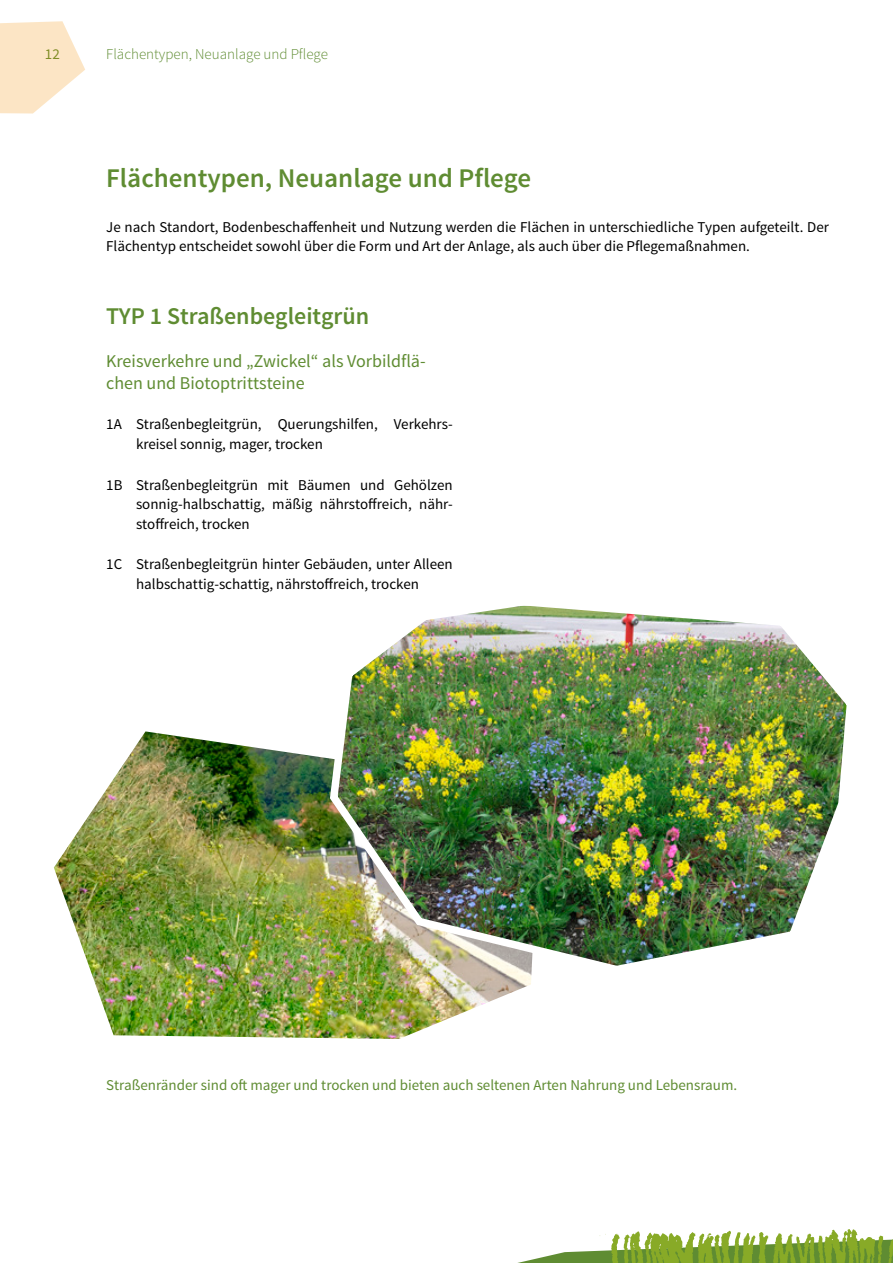
<style>
.page{position:relative;width:893px;height:1263px;background:#fff}
.page>*{position:absolute;margin:0;border:0;box-sizing:border-box;transform-origin:0 0}
.t1{font:600 27px "Source Sans Pro";color:#5f8c32}
.t2{font:600 24px "Source Sans Pro";color:#5f8c32}
.Hervorhebung{font:18px/21.6px "Source Sans Pro";color:#5f8c32}
.Text_eingerückt{font:15px/19.5px "Source Sans Pro";color:#000}
.Text{font:15px/19.5px "Source Sans Pro";color:#000}
.Bildunterschrift{font:15px "Source Sans Pro";color:#5f8c32}
.t3{font:300 15px "Source Sans Pro";color:#5f8c32}
</style>
<div class="page">
<svg style="left:517px;top:1229px;width:376px;height:34px"></svg>
<svg style="left:0;top:21px;width:85px;height:93px"></svg>
<img style="left:54px;top:731px;width:477px;height:308px">
<img style="left:326px;top:605px;width:521px;height:372px">
<p class="Bildunterschrift" style="left:45px;top:44px;width:16px">12</p>
<p class="t3" style="left:106px;top:45px;width:223px">Flächentypen, Neuanlage und Pflege</p>
<h1 class="t1" style="left:106px;top:161px;width:426px">Flächentypen, Neuanlage und Pflege</h1>
<p class="Text" style="left:106px;top:217px;width:724px">Je nach Standort, Bodenbeschaffenheit und Nutzung werden die Flächen in unterschiedliche Typen aufgeteilt. Der<br>Flächentyp entscheidet sowohl über die Form und Art der Anlage, als auch über die Pflegemaßnahmen.</p>
<h2 class="t2" style="left:106px;top:301px;width:265px">TYP 1 Straßenbegleitgrün</h2>
<p class="Hervorhebung" style="left:106px;top:350px;width:321px">Kreisverkehre und „Zwickel“ als Vorbildflä&shy;chen und Biotoptrittsteine</p>
<p class="Text_eingerückt" style="left:136px;top:415px;width:318px;text-indent:-30px">1A Straßenbegleitgrün, Querungshilfen, Verkehrs&shy;kreisel sonnig, mager, trocken</p>
<p class="Text_eingerückt" style="left:136px;top:475px;width:318px;text-align:justify;text-indent:-30px">1B Straßenbegleitgrün mit Bäumen und Gehölzen sonnig-halbschattig, mäßig nährstoffreich, nähr&shy;stoffreich, trocken</p>
<p class="Text_eingerückt" style="left:106px;top:555px;width:348px;text-align:center">1C Straßenbegleitgrün hinter Gebäuden, unter Alleen halbschattig-schattig, nährstoffreich, trocken</p>
<p class="Bildunterschrift" style="left:106px;top:1076px;width:632px">Straßenränder sind oft mager und trocken und bieten auch seltenen Arten Nahrung und Lebensraum.</p>
</div>
